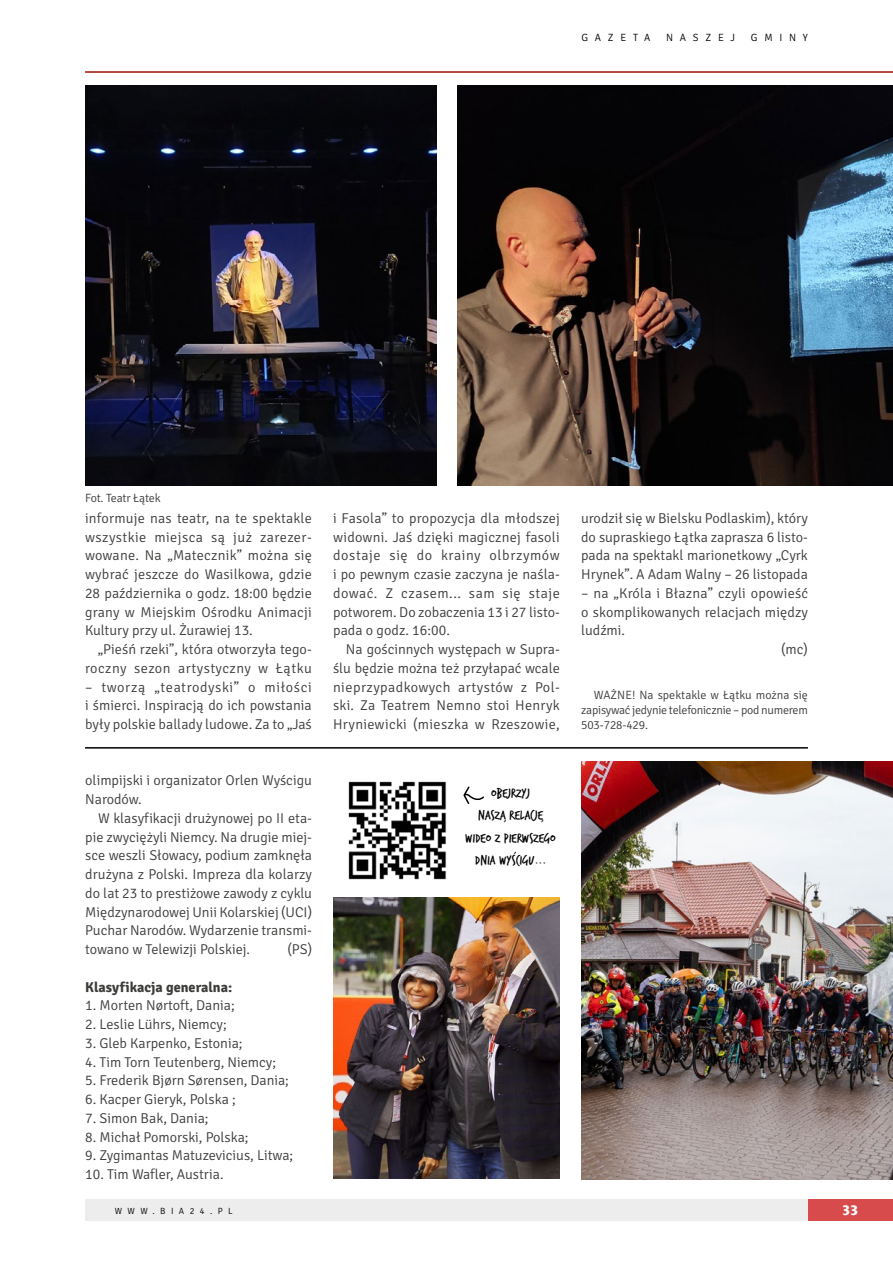
<style>
.page{position:relative;width:893px;height:1263px;background:#fff}
.page>*{position:absolute;margin:0;border:0;box-sizing:border-box;transform-origin:0 0}
.t1{font:300 14.25px/18.8px "Signika";color:#3c3c3b;text-align:justify}
.t2{font:14.25px/22.5px "Trash Hand";letter-spacing:.01em;color:#000;text-align:center}
.t3{font:700 14.25px "Signika";color:#3c3c3b}
.t4{font:800 13.5px "Costa Ptf";color:#fff}
.t5{font:300 12px/15px "Signika";letter-spacing:-.015em;color:#3c3c3b;text-align:justify}
.t6{font:300 10.5px "Signika";letter-spacing:.64em;color:#000}
.t7{font:300 9px "Signika";letter-spacing:.6em;color:#000}
</style>
<div class="page">
<div style="left:85px;top:1199px;width:750px;height:21px;background:#ededed"></div>
<div style="left:808px;top:1199px;width:85px;height:21px;background:#d84b4d"></div>
<hr style="left:85px;top:71px;width:808px;height:2px;background:#a11007">
<img style="left:457px;top:85px;width:436px;height:400px">
<img style="left:85px;top:85px;width:351px;height:400px">
<hr style="left:85px;top:747px;width:723px;height:2px;background:#000">
<img style="left:333px;top:898px;width:227px;height:280px">
<img style="left:581px;top:762px;width:312px;height:417px">
<img style="left:348px;top:781px;width:99px;height:99px">
<svg style="left:463px;top:786px;width:21px;height:18px"></svg>
<p class="t6" style="left:581px;top:31px;width:70px">gazeta</p>
<p class="t6" style="left:666px;top:31px;width:71px">naszej</p>
<p class="t6" style="left:751px;top:31px;width:58px">gminy</p>
<p class="t5" style="left:85px;top:490px;width:77px">Fot. Teatr Łątek</p>
<p class="t1" style="left:85px;top:509px;width:228px">informuje nas teatr, na te spektakle wszystkie miejsca są już zarezer&shy;wowane. Na „Matecznik” można się wybrać jeszcze do Wasilkowa, gdzie 28 października o godz. 18:00 będzie grany w Miejskim Ośrodku Animacji Kultury przy ul. Żurawiej 13.</p>
<p class="t1" style="left:85px;top:640px;width:228px;text-align:right">„Pieśń rzeki”, która otworzyła tego&shy;roczny sezon artystyczny w Łątku</p>
<p class="t1" style="left:85px;top:678px;width:228px">– tworzą „teatrodyski” o miłości i śmierci. I nspiracją do ich powstania były polskie ballady ludowe. Za to „Jaś</p>
<p class="t1" style="left:85px;top:771px;width:228px">olimpijski i organizator Orlen Wyścigu<br>N arodów.</p>
<p class="t1" style="left:85px;top:809px;width:228px;text-indent:13px">W klasyfikacji drużynowej po II eta&shy;pie zwyciężyli N iemcy. N a drugie miej&shy;sce weszli Słowacy, podium zamknęła drużyna z Polski. I mpreza dla kolarzy do lat 23 to prestiżowe zawody z cyklu Międzynarodowej Unii Kolarskiej (UCI)<br>Puchar N arodów. Wydarzenie transmi&shy;towano w Telewizji Polskiej.</p>
<p class="t1" style="left:287px;top:940px;width:26px">(PS)</p>
<p class="t3" style="left:85px;top:978px;width:149px">Klasyfikacja generalna:</p>
<p class="t1" style="left:85px;top:996px;width:151px">1. Morten N ørtoft, Dania;</p>
<p class="t1" style="left:85px;top:1015px;width:143px">2. Leslie Lührs, Niemcy;</p>
<p class="t1" style="left:85px;top:1034px;width:159px">3. Gleb Karpenko, Estonia;</p>
<p class="t1" style="left:85px;top:1053px;width:192px">4. Tim Torn Teutenberg, N iemcy;</p>
<p class="t1" style="left:85px;top:1071px;width:205px">5. Frederik Bjørn Sørensen, Dania;</p>
<p class="t1" style="left:85px;top:1090px;width:152px">6. Kacper Gieryk, Polska ;</p>
<p class="t1" style="left:85px;top:1109px;width:125px">7. Simon Bak, Dania;</p>
<p class="t1" style="left:85px;top:1128px;width:165px">8. Michał Pomorski, Polska;</p>
<p class="t1" style="left:85px;top:1146px;width:210px">9. Zygimantas Matuzevicius, Litwa;</p>
<p class="t1" style="left:85px;top:1165px;width:140px">10. Tim Wafler, Austria.</p>
<p class="t1" style="left:333px;top:509px;width:228px">i Fasola” to propozycja dla młodszej widowni. Jaś dzięki magicznej fasoli dostaje się do krainy olbrzymów i po pewnym czasie zaczyna je naśla&shy;dować. Z czasem... sam się staje potworem. Do zobaczenia 13 i 27 listo&shy;pada o godz. 16:00.</p>
<p class="t1" style="left:333px;top:640px;width:228px;text-indent:13px">N a gościnnych występach w Supra&shy;ślu będzie można też przyłapać wcale nieprzypadkowych artystów z Pol&shy;ski. Za Teatrem N emno stoi Henryk Hryniewicki (mieszka w Rzeszowie,</p>
<p class="t2" style="left:465px;top:782px;width:92px">OBEJRZYJ<br>NASZA RELACJE<br>WIDEO Z PIERWSZEGO<br>DNIA WYSCIGU...</p>
<p class="t1" style="left:581px;top:509px;width:228px">urodził się w Bielsku Podlaskim), który do supraskiego Łątka zaprasza 6 listo&shy;pada na spektakl marionetkowy „Cyrk Hrynek”. AAdam Walny – 26 listopada</p>
<p class="t1" style="left:581px;top:584px;width:228px">– na „Króla i Błazna” czyli opowieść</p>
<p class="t1" style="left:581px;top:603px;width:228px">o skomplikowanych relacjach między</p>
<p class="t1" style="left:581px;top:621px;width:45px">ludźmi.</p>
<p class="t1" style="left:781px;top:640px;width:28px">(mc)</p>
<p class="t5" style="left:581px;top:688px;width:228px;text-indent:13px">WAŻNE! Na spektakle w Łątku można się zapisywać jedynie telefonicznie – pod numerem 503-728-429.</p>
<p class="t7" style="left:115px;top:1206px;width:119px">www.bia24.pl</p>
<p class="t4" style="left:843px;top:1202px;width:17px">33</p>
</div>
